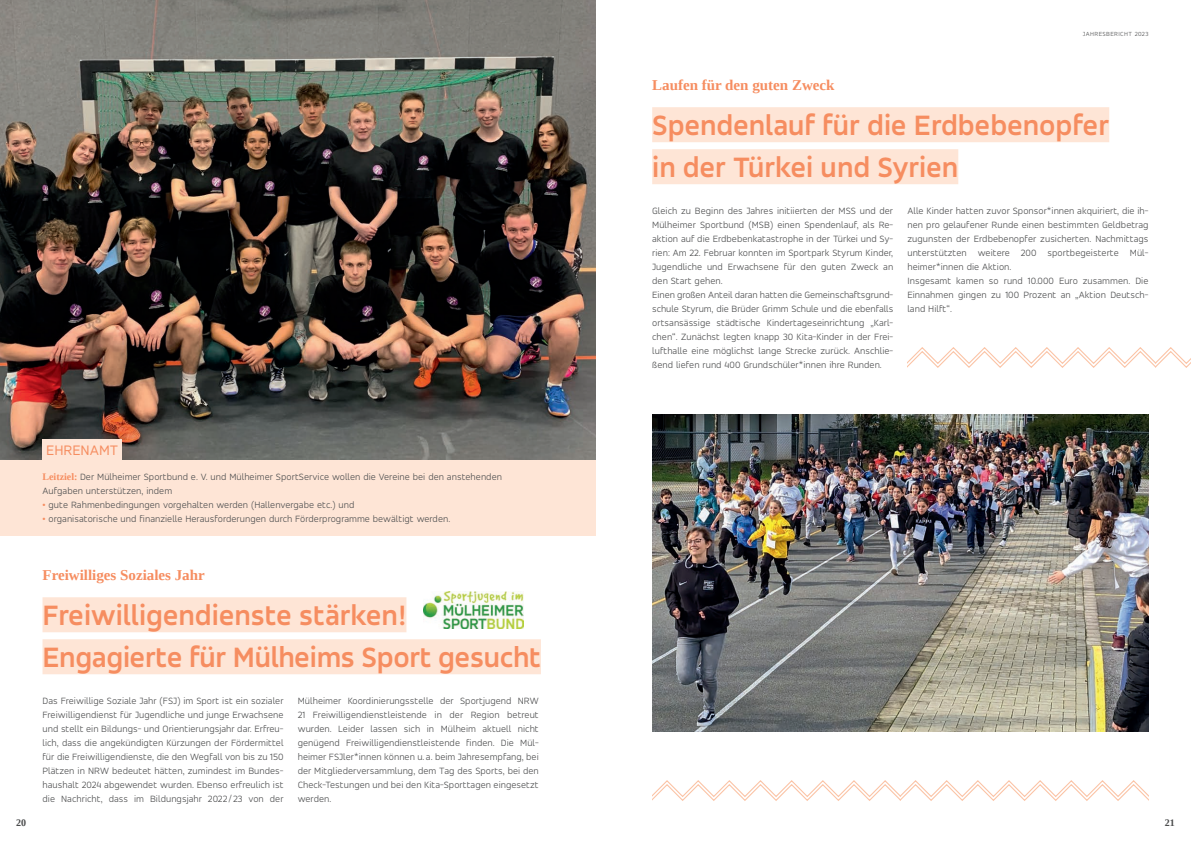
<style>
.page{position:relative;width:1191px;height:842px;background:#fff}
.page>*{position:absolute;margin:0;border:0;box-sizing:border-box;transform-origin:0 0}
.t1{font:700 30px/42px "Accord";color:#f68d60}
.t2{font:700 15px "Liberation Serif";color:#f68d60}
.t3{font:15px "Accord";color:#f68d60}
.t4{font:300 10px/14px "Accord";letter-spacing:.005em;color:#4b4c4d}
.t5{font:700 10px "Liberation Serif";color:#4b4c4d}
.t6{font:300 6.5px "Accord";letter-spacing:.06em;color:#4b4c4d}
.s1{font-family:"Liberation Serif";font-weight:700;color:#f68d60}
.s2{font-weight:700;color:#f68d60}
</style>
<div class="page">
<img style="left:0;top:0;width:595px;height:460px">
<div style="left:43px;top:597px;width:363px;height:35px;background:#fee5d6"></div>
<div style="left:43px;top:639px;width:498px;height:35px;background:#fee5d6"></div>
<div style="left:652px;top:107px;width:457px;height:35px;background:#fee5d6"></div>
<div style="left:652px;top:149px;width:306px;height:35px;background:#fee5d6"></div>
<div style="left:0;top:460px;width:595px;height:76px;background:#fee5d6"></div>
<div style="left:43px;top:440px;width:79px;height:22px;background:#fee5d6"></div>
<img style="left:652px;top:414px;width:496px;height:318px">
<svg style="left:652px;top:780px;width:496px;height:21px"></svg>
<svg style="left:907px;top:347px;width:284px;height:21px"></svg>
<img style="left:423px;top:592px;width:100px;height:36px">
<h2 class="t2" style="left:652px;top:75px;width:184px">Laufen für den guten Zweck</h2>
<p class="t6" style="left:1083px;top:30px;width:67px">JAHRESBERICHT 2023</p>
<h1 class="t1" style="left:652px;top:103px;width:458px">Spendenlauf für die Erdbebenopfer in der Türkei und Syrien</h1>
<h2 class="t3" style="left:46px;top:441px;width:73px">EHRENAMT</h2>
<p class="t4" style="left:43px;top:469px;width:461px"><span class="s1">Leitziel:</span> Der Mülheimer Sportbund e. V. und Mülheimer SportService wollen die Vereine bei den anstehenden<br>Aufgaben unterstützen, indem</p>
<p class="t4" style="left:43px;top:497px;width:313px"><span class="s2">•</span> gute Rahmenbedingungen vorgehalten werden (Hallenvergabe etc.) und</p>
<p class="t4" style="left:43px;top:511px;width:409px"><span class="s2">•</span> organisatorische und finanzielle Herausforderungen durch Förderprogramme bewältigt werden.</p>
<h2 class="t2" style="left:43px;top:565px;width:164px">Freiwilliges Soziales Jahr</h2>
<h1 class="t1" style="left:43px;top:593px;width:500px">Freiwilligendienste stärken!<br>Engagierte für Mülheims Sport gesucht</h1>
<p class="t4" style="left:43px;top:693px;width:242px;text-align:justify">Das Freiwillige Soziale Jahr (FSJ) im Sport ist ein sozialer Freiwilligendienst für Jugendliche und junge Erwachsene und stellt ein Bildungs- und Orientierungsjahr dar. Erfreu&shy;lich, dass die angekündigten Kürzungen der Fördermittel für die Freiwilligendienste, die den Wegfall von bis zu 150<br>Plätzen in NRW bedeutet hätten, zumindest im Bundes&shy;haushalt 2024 abgewendet wurden. Ebenso erfreulich ist die Nachricht, dass im Bildungsjahr 2022 / 23 von der</p>
<p class="t4" style="left:298px;top:693px;width:242px;text-align:justify">Mülheimer Koordinierungsstelle der Sportjugend NRW 21 Freiwilligendienstleistende in der Region betreut wurden. Leider lassen sich in Mülheim aktuell nicht genügend Freiwilligendienstleistende finden. Die Mül&shy;heimer FSJler*innen können u. a. beim Jahresempfang, bei der Mitgliederversammlung, dem Tag des Sports, bei den Check-Testungen und bei den Kita-Sporttagen eingesetzt werden.</p>
<p class="t4" style="left:652px;top:203px;width:242px">Gleich zu Beginn des Jahres initiierten der MSS und der Mülheimer Sportbund (MSB) einen Spendenlauf, als Re&shy;aktion auf die Erdbebenkatastrophe in der Türkei und Sy&shy;rien: Am 22. Februar konnten im Sportpark Styrum Kinder, Jugendliche und Erwachsene für den guten Zweck an den Start gehen.<br>Einen großen Anteil daran hatten die Gemeinschaftsgrund&shy;schule Styrum, die Brüder Grimm Schule und die ebenfalls ortsansässige städtische Kindertageseinrichtung „Karl&shy;chen“. Zunächst legten knapp 30 Kita-Kinder in der Frei&shy;lufthalle eine möglichst lange Strecke zurück. Anschlie&shy;ßend liefen rund 400 Grundschüler*innen ihre Runden.</p>
<p class="t4" style="left:907px;top:203px;width:242px">Alle Kinder hatten zuvor Sponsor*innen akquiriert, die ih&shy;nen pro gelaufener Runde einen bestimmten Geldbetrag zugunsten der Erdbebenopfer zusicherten. Nachmittags unterstützten weitere 200 sportbegeisterte Mül&shy;heimer*innen die Aktion.<br>Insgesamt kamen so rund 10.000 Euro zusammen. Die Einnahmen gingen zu 100 Prozent an „Aktion Deutsch&shy;land Hilft“.</p>
<p class="t5" style="left:16px;top:816px;width:11px">20</p>
<p class="t5" style="left:1164px;top:816px;width:11px">21</p>
</div>
